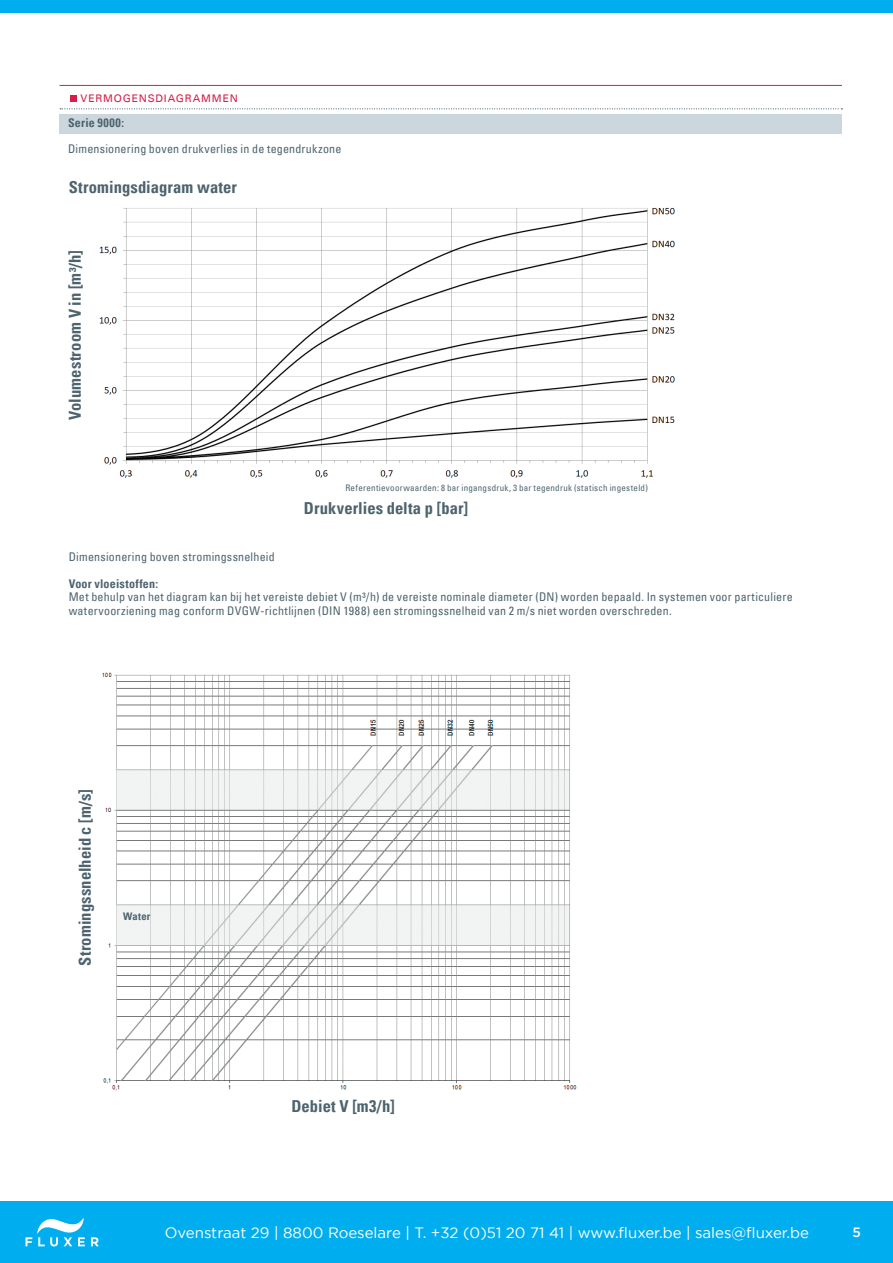
<style>
.page{position:relative;width:893px;height:1263px;background:#fff}
.page>*{position:absolute;margin:0;border:0;box-sizing:border-box;transform-origin:0 0}
.t1{font:700 condensed 16.5px "Univers";letter-spacing:.005em;color:#4d636e}
.t2{font:15px "Gotham";color:#fff}
.t3{font:500 13.5px "Gotham";color:#fff}
.t4{font:condensed 12px/13.5px "Univers";letter-spacing:.02em;color:#4d636e}
.t5{font:700 condensed 12px "Univers";letter-spacing:.02em;color:#4d636e}
.t6{font:10.5px "Univers";letter-spacing:.075em;color:#d91e47}
.t7{font:700 condensed 10.5px "Univers";letter-spacing:.025em;color:#4d636e}
.t8{font:condensed 9px "Univers";letter-spacing:.03em;color:#4d636e}
</style>
<div class="page">
<div style="left:0;top:0;width:893px;height:13px;background:#00aeef"></div>
<div style="left:0;top:1201px;width:893px;height:62px;background:#00aeef"></div>
<svg style="left:91px;top:1237px;width:8px;height:9px"></svg>
<svg style="left:26px;top:1218px;width:59px;height:28px"></svg>
<img style="left:102px;top:672px;width:475px;height:419px">
<img style="left:99px;top:207px;width:576px;height:271px">
<hr style="left:60px;top:85px;width:782px;height:1px;background:#d91e47">
<div style="left:70px;top:95px;width:7px;height:7px;background:#d91e47"></div>
<div style="left:60px;top:114px;width:782px;height:19px;background:#ccd6dd"></div>
<svg style="left:60px;top:108px;width:782px;height:1px"></svg>
<div style="left:91px;top:203px;width:28px;height:32px;background:#fff"></div>
<div style="left:665px;top:462px;width:29px;height:22px;background:#fff"></div>
<p class="t6" style="left:81px;top:92px;width:159px">VERMOGENSDIAGRAMMEN</p>
<p class="t5" style="left:68px;top:115px;width:58px">Serie 9000:</p>
<p class="t4" style="left:68px;top:142px;width:275px">Dimensionering boven drukverlies in de tegendrukzone</p>
<h1 class="t1" style="left:69px;top:177px;width:170px">Stromingsdiagram water</h1>
<h1 class="t1" style="left:65px;top:420px;width:171px;rotate:-90deg">Volumestroom V in [m³/h]</h1>
<p class="t8" style="left:345px;top:482px;width:304px">Referentievoorwaarden: 8 bar ingangsdruk, 3 bar tegendruk (statisch ingesteld)</p>
<h1 class="t1" style="left:304px;top:498px;width:166px">Drukverlies delta p [bar]</h1>
<p class="t4" style="left:69px;top:550px;width:208px">Dimensionering boven stromingssnelheid</p>
<p class="t5" style="left:69px;top:576px;width:91px">Voor vloeistoffen:</p>
<p class="t4" style="left:69px;top:590px;width:725px">Met behulp van het diagram kan bij het vereiste debiet V (m³/h) de vereiste nominale diameter (DN) worden bepaald. In systemen voor particuliere watervoorziening mag conform DVGW-richtlijnen (DIN 1988) een stromingssnelheid van 2 m/s niet worden overschreden.</p>
<h1 class="t1" style="left:75px;top:966px;width:178px;rotate:-90deg">Stromingssnelheid c [m/s]</h1>
<p class="t7" style="left:123px;top:910px;width:29px">Water</p>
<h1 class="t1" style="left:291px;top:1096px;width:105px">Debiet V [m3/h]</h1>
<p class="t2" style="left:165px;top:1224px;width:646px">Ovenstraat 29 | 8800 Roeselare | T. +32 (0)51 20 71 41 | www.fluxer.be | sales@fluxer.be</p>
<p class="t3" style="left:853px;top:1225px;width:10px">5</p>
</div>
